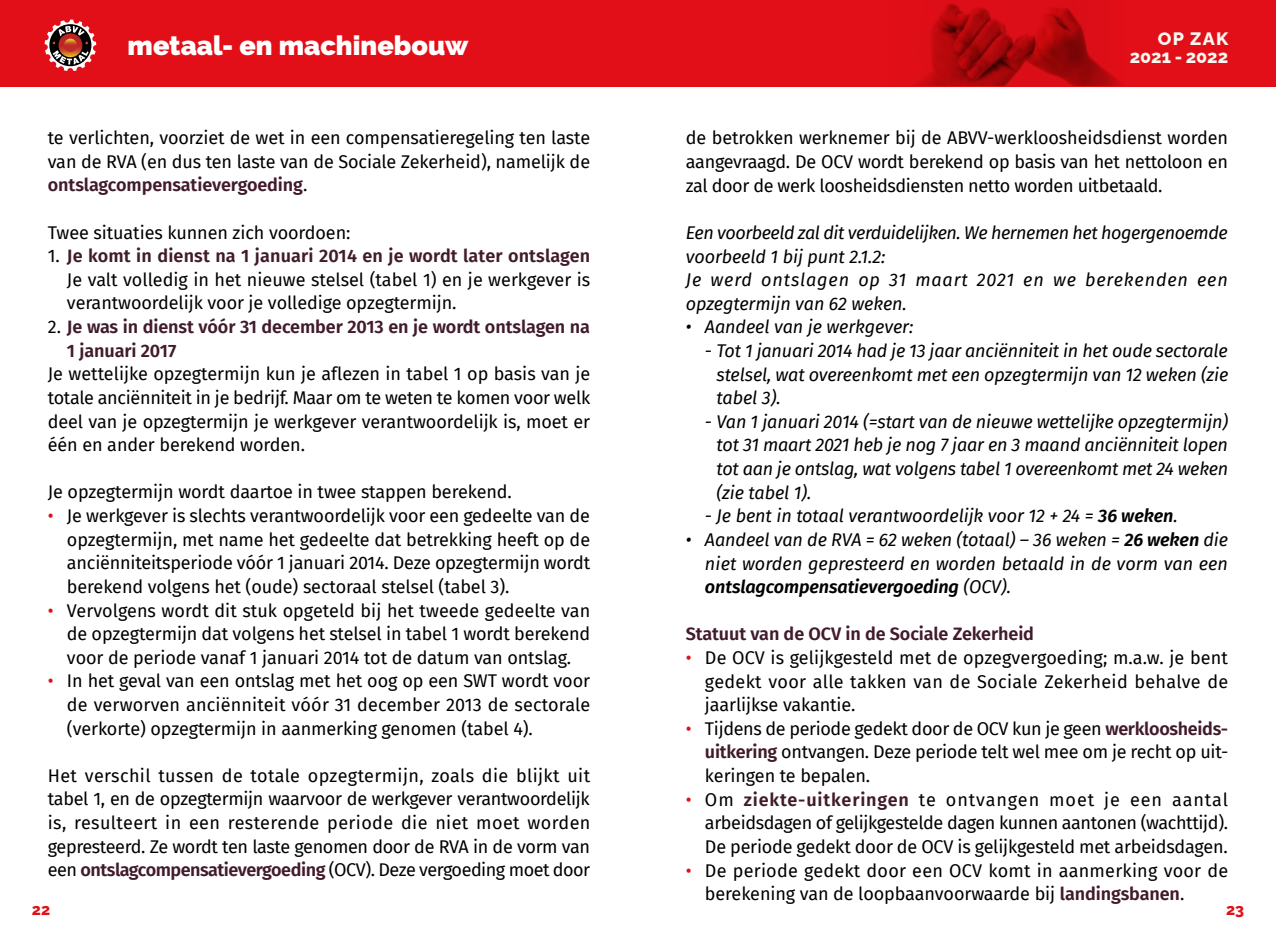
<style>
.page{position:relative;width:1276px;height:944px;background:#fff}
.page>*{position:absolute;margin:0;border:0;box-sizing:border-box;transform-origin:0 0}
.t1{font:900 27px "Raleway";color:#fff}
.t2{font:18px/23.6px "Fira Sans";letter-spacing:-.005em;color:#000;text-align:justify}
.t3{font:italic 18px/23.6px "Fira Sans";letter-spacing:-.01em;color:#000;text-align:justify}
.t4{font:600 18px/23.6px "Fira Sans";letter-spacing:-.005em;color:#411b2c}
.t5{font:800 18px/18px "Raleway";color:#fbf8f2;text-align:right}
.t6{font:800 15.75px "Raleway";color:#e30f18}
.s1{font-weight:600;color:#411b2c}
.s2{font-weight:400;color:#000}
.s3{color:#e30f18}
.s4{font-weight:600}
</style>
<div class="page">
<div style="left:638px;top:0;width:638px;height:86px;background:#e30f18"></div>
<div style="left:0;top:0;width:638px;height:86px;background:#e30f18"></div>
<img style="left:888px;top:0;width:263px;height:86px">
<svg style="left:45px;top:20px;width:51px;height:51px"></svg>
<h1 class="t1" style="left:128px;top:30px;width:342px">metaal- en machinebouw</h1>
<p class="t5" style="left:1129px;top:27px;width:100px">OP ZAK<br>2021 - 2022</p>
<p class="t2" style="left:48px;top:126px;width:544px">te verlichten, voorziet de wet in een compensatieregeling ten laste van de RVA (en dus ten laste van de Sociale Zekerheid), namelijk de <span class="s1">ontslagcompensatievergoeding</span>.</p>
<p class="t2" style="left:48px;top:220px;width:304px">Twee situaties kunnen zich voordoen:</p>
<p class="t2" style="left:67px;top:244px;width:525px;text-indent:-19px">1. <span class="s1">Je komt in dienst na 1 januari 2014 en je wordt later ontslagen </span>Je valt volledig in het nieuwe stelsel (tabel 1) en je werkgever is verantwoordelijk voor je volledige opzegtermijn.</p>
<p class="t4" style="left:67px;top:314px;width:524px;text-indent:-19px"><span class="s2">2.</span> Je was in dienst vóór 31 december 2013 en je wordt ontslagen na<br>1 januari 2017</p>
<p class="t2" style="left:48px;top:362px;width:544px">Je wettelijke opzegtermijn kun je aflezen in tabel 1 op basis van je totale anciënniteit in je bedrijf. Maar om te weten te komen voor welk deel van je opzegtermijn je werkgever verantwoordelijk is, moet er één en ander berekend worden.</p>
<p class="t2" style="left:48px;top:480px;width:465px">Je opzegtermijn wordt daartoe in twee stappen berekend.</p>
<p class="t2" style="left:67px;top:503px;width:525px;text-indent:-19px"><span class="s3">•</span> Je werkgever is slechts verantwoordelijk voor een gedeelte van de opzegtermijn, met name het gedeelte dat betrekking heeft op de anciënniteitsperiode vóór 1 januari 2014. Deze opzegtermijn wordt berekend volgens het (oude) sectoraal stelsel (tabel 3).</p>
<p class="t2" style="left:67px;top:598px;width:525px;text-indent:-19px"><span class="s3">•</span> Vervolgens wordt dit stuk opgeteld bij het tweede gedeelte van de opzegtermijn dat volgens het stelsel in tabel 1 wordt berekend voor de periode vanaf 1 januari 2014 tot de datum van ontslag.</p>
<p class="t2" style="left:67px;top:669px;width:525px;text-indent:-19px"><span class="s3">•</span> In het geval van een ontslag met het oog op een SWT wordt voor de verworven anciënniteit vóór 31 december 2013 de sectorale (verkorte) opzegtermijn in aanmerking genomen (tabel 4).</p>
<p class="t2" style="left:48px;top:763px;width:544px">Het verschil tussen de totale opzegtermijn, zoals die blijkt uit tabel 1, en de opzegtermijn waarvoor de werkgever verantwoordelijk is, resulteert in een resterende periode die niet moet worden gepresteerd. Ze wordt ten laste genomen door de RVA in de vorm van een <span class="s1">ontslagcompensatievergoeding</span> (OCV). Deze vergoeding moet door</p>
<p class="t6" style="left:32px;top:897px;width:20px">22</p>
<p class="t6" style="left:1226px;top:897px;width:19px">23</p>
<p class="t2" style="left:686px;top:126px;width:544px">de betrokken werknemer bij de ABVV-werkloosheidsdienst worden aangevraagd. De OCV wordt berekend op basis van het nettoloon en zal door de werk loosheidsdiensten netto worden uitbetaald.</p>
<p class="t3" style="left:686px;top:220px;width:543px;text-align:left">Een voorbeeld zal dit verduidelijken. We hernemen het hogergenoemde voorbeeld 1 bij punt 2.1.2:<br>Je werd ontslagen op 31 maart 2021 en we berekenden een opzegtermijn van 62 weken.</p>
<p class="t3" style="left:686px;top:315px;width:229px">• Aandeel van je werkgever:</p>
<p class="t3" style="left:716px;top:338px;width:513px;text-indent:-12px">- Tot 1 januari 2014 had je 13 jaar anciënniteit in het oude sectorale stelsel, wat overeenkomt met een opzegtermijn van 12 weken (zie tabel 3).</p>
<p class="t3" style="left:716px;top:409px;width:513px;text-indent:-12px">- Van 1 januari 2014 (=start van de nieuwe wettelijke opzegtermijn) tot 31 maart 2021 heb je nog 7 jaar en 3 maand anciënniteit lopen tot aan je ontslag, wat volgens tabel 1 overeenkomt met 24 weken (zie tabel 1).</p>
<p class="t3" style="left:705px;top:504px;width:474px">- Je bent in totaal verantwoordelijk voor 12 + 24 = <span class="s4">36 weken</span>.</p>
<p class="t3" style="left:705px;top:527px;width:525px;text-indent:-19px">• Aandeel van de RVA = 62 weken (totaal) – 36 weken = <span class="s4">26 weken</span> die niet worden gepresteerd en worden betaald in de vorm van een <span class="s4">ontslagcompensatievergoeding</span> (OCV).</p>
<p class="t4" style="left:686px;top:621px;width:350px">Statuut van de OCV in de Sociale Zekerheid</p>
<p class="t2" style="left:705px;top:645px;width:525px;text-indent:-19px"><span class="s3">•</span> De OCV is gelijkgesteld met de opzegvergoeding; m.a.w. je bent gedekt voor alle takken van de Sociale Zekerheid behalve de jaarlijkse vakantie.</p>
<p class="t2" style="left:705px;top:716px;width:525px;text-indent:-19px"><span class="s3">•</span> Tijdens de periode gedekt door de OCV kun je geen <span class="s1">werkloosheids&shy;uitkering</span> ontvangen. Deze periode telt wel mee om je recht op uit&shy;keringen te bepalen.</p>
<p class="t2" style="left:705px;top:787px;width:524px;text-indent:-19px"><span class="s3">•</span> Om <span class="s1">ziekte-uitkeringen</span> te ontvangen moet je een aantal arbeidsdagen of gelijkgestelde dagen kunnen aantonen (wachttijd).<br>De periode gedekt door de OCV is gelijkgesteld met arbeidsdagen.</p>
<p class="t2" style="left:705px;top:858px;width:525px;text-indent:-19px"><span class="s3">•</span> De periode gedekt door een OCV komt in aanmerking voor de berekening van de loopbaanvoorwaarde bij <span class="s1">landingsbanen</span>.</p>
</div>
